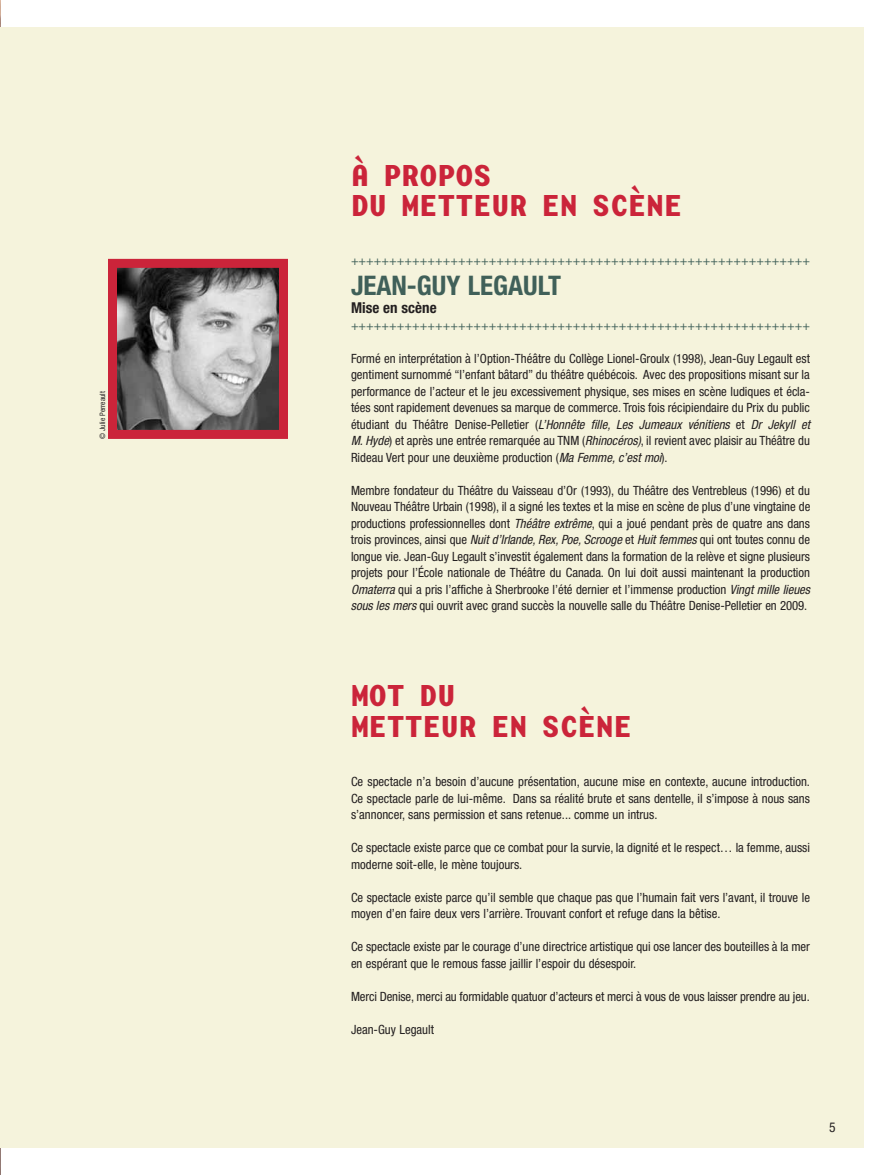
<style>
.page{position:relative;width:891px;height:1175px;background:#fff}
.page>*{position:absolute;margin:0;border:0;box-sizing:border-box;transform-origin:0 0}
.t1{font:700 30px/30px "Base Mono Wide";color:#cb243a}
.t2{font:700 condensed 27px "Helvetica Neue";color:#406059}
.t3{font:700 condensed 15px "Helvetica Neue";color:#231f20}
.t4{font:condensed 13.5px "Helvetica Neue";color:#231f20}
.t5{font:condensed 12.75px/16.5px "Helvetica Neue";letter-spacing:-.005em;color:#231f20}
.t6{font:condensed 12.75px "Helvetica Neue";color:#406059}
.t7{font:condensed 7.5px "Helvetica Neue";color:#231f20}
.s1{font-style:italic}
</style>
<div class="page">
<img style="left:0;top:0;width:1px;height:1174px">
<div style="left:0;top:27px;width:864px;height:1121px;background:#f5f3dc"></div>
<img style="left:118px;top:269px;width:160px;height:160px">
<div style="left:108px;top:259px;width:180px;height:180px;border:9px solid #cb243a"></div>
<p class="t7" style="left:100px;top:439px;width:49px;rotate:-90deg">© Julie Perreault</p>
<h1 class="t1" style="left:351px;top:163px;width:333px">À PROPOS<br>DU METTEUR EN SCÈNE</h1>
<p class="t6" style="left:351px;top:256px;width:460px">++++++++++++++++++++++++++++++++++++++++++++++++++++++++++++</p>
<h2 class="t2" style="left:351px;top:276px;width:212px">JEAN-GUY LEGAULT</h2>
<p class="t3" style="left:351px;top:302px;width:87px">Mise en scène</p>
<p class="t6" style="left:351px;top:321px;width:460px">++++++++++++++++++++++++++++++++++++++++++++++++++++++++++++</p>
<p class="t5" style="left:351px;top:351px;width:461px;text-align:justify">Formé en interprétation à l’Option-Théâtre du Collège Lionel-Groulx (1998), Jean-Guy Legault est gentiment surnommé “l’enfant bâtard” du théâtre québécois. Avec des propositions misant sur la performance de l’acteur et le jeu excessivement physique, ses mises en scène ludiques et écla&shy;tées sont rapidement devenues sa marque de commerce. Trois fois récipiendaire du Prix du public étudiant du Théâtre Denise-Pelletier (<span class="s1">L’Honnête fille, Les Jumeaux vénitiens</span> et <span class="s1">Dr Jekyll et M.Hyde</span>) et après une entrée remarquée au TNM (<span class="s1">Rhinocéros)</span>, il revient avec plaisir au Théâtre du Rideau Vert pour une deuxième production (<span class="s1">Ma Femme,c’est moi</span>).</p>
<p class="t5" style="left:351px;top:483px;width:463px">Membre fondateur du Théâtre du Vaisseau d’Or (1993), du Théâtre des Ventrebleus (1996) et du Nouveau Théâtre Urbain (1998), il a signé les textes et la mise en scène de plus d’une vingtaine de productions professionnelles dont <span class="s1">Théâtre extrême</span>, qui a joué pendant près de quatre ans dans trois provinces, ainsi que <span class="s1">Nuit d’Irlande,Rex,Poe,Scrooge</span> et <span class="s1">Huit femmes</span>qui ont toutes connu de longue vie. Jean-Guy Legault s’investit également dans la formation de la relève et signe plusieurs projets pour l’École nationale de Théâtre du Canada. On lui doit aussi maintenant la production <span class="s1">Omaterra</span>qui a pris l’affiche à Sherbrooke l’été dernier et l’immense production <span class="s1">Vingt mille lieues sous les mers</span>qui ouvrit avec grand succès la nouvelle salle du Théâtre Denise-Pelletier en 2009.</p>
<h1 class="t1" style="left:351px;top:684px;width:282px">MOT DU<br>METTEUR EN SCÈNE</h1>
<p class="t5" style="left:351px;top:774px;width:461px;text-align:justify">Ce spectacle n’a besoin d’aucune présentation, aucune mise en contexte, aucune introduction.<br>Ce spectacle parle de lui-même. Dans sa réalité brute et sans dentelle, il s’impose à nous sans s’annoncer, sans permission et sans retenue... comme un intrus.</p>
<p class="t5" style="left:351px;top:840px;width:461px">Ce spectacle existe parce que ce combat pour la survie, la dignité et le respect… la femme, aussi moderne soit-elle, le mène toujours.</p>
<p class="t5" style="left:351px;top:890px;width:461px">Ce spectacle existe parce qu’il semble que chaque pas que l’humain fait vers l’avant, il trouve le moyen d’en faire deux vers l’arrière. Trouvant confort et refuge dans la bêtise.</p>
<p class="t5" style="left:351px;top:939px;width:461px">Ce spectacle existe par le courage d’une directrice artistique qui ose lancer des bouteilles à la mer en espérant que le remous fasse jaillir l’espoir du désespoir.</p>
<p class="t5" style="left:351px;top:989px;width:460px">Merci Denise, merci au formidable quatuor d’acteurs et merci à vous de vous laisser prendre au jeu.</p>
<p class="t5" style="left:351px;top:1022px;width:85px">Jean-Guy Legault</p>
<p class="t4" style="left:829px;top:1122px;width:8px">5</p>
</div>
